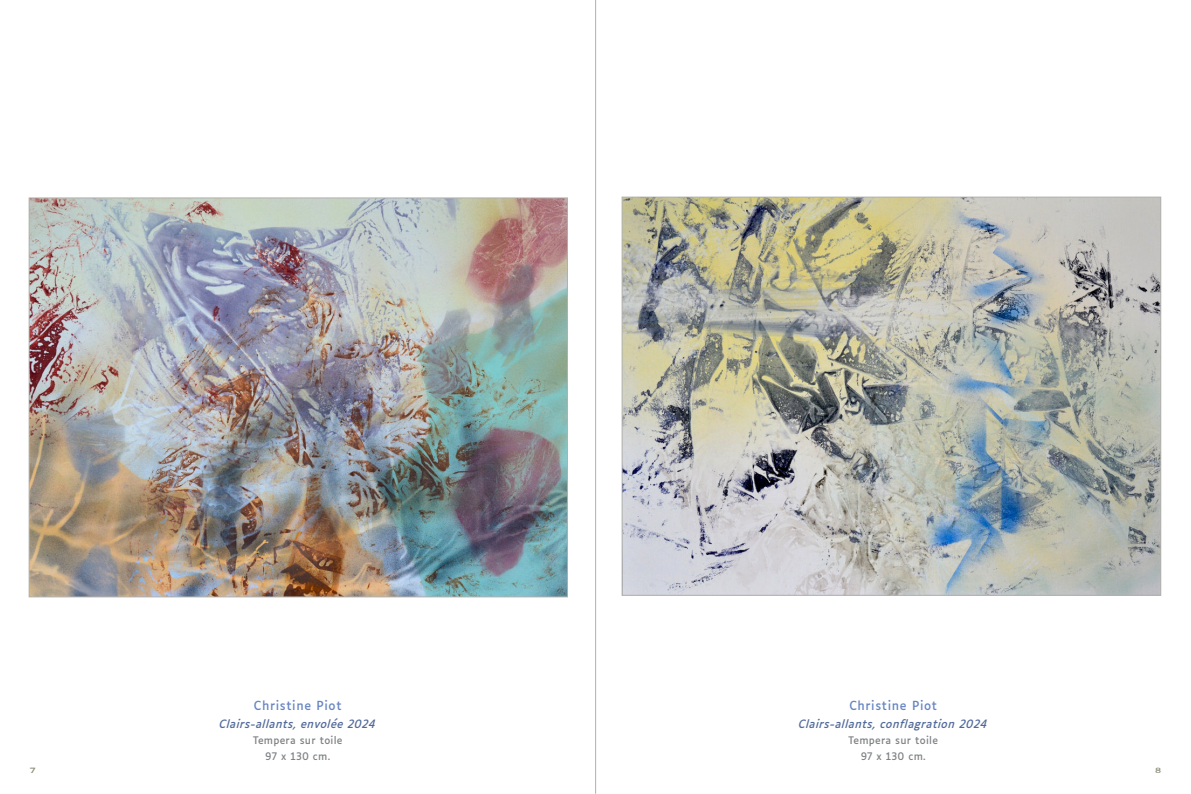
<style>
.page{position:relative;width:1191px;height:794px;background:#fff}
.page>*{position:absolute;margin:0;border:0;box-sizing:border-box;transform-origin:0 0}
.t1{font:12px "Luciole";letter-spacing:.05em;color:#6785c2}
.t2{font:italic 11px "Luciole";letter-spacing:.025em;color:#526a9b}
.t3{font:10px/16px "Luciole";letter-spacing:.025em;color:#7f8184;text-align:center}
.t4{font:10px "Copperplate";color:#8a8b79}
</style>
<div class="page">
<img style="left:31px;top:200px;width:534px;height:395px">
<img style="left:624px;top:199px;width:535px;height:394px">
<hr style="left:595px;top:0;width:1px;height:793px;background:#b1b1ad">
<p class="t1" style="left:254px;top:700px;width:89px">Christine Piot</p>
<p class="t2" style="left:220px;top:719px;width:158px">Clairs-allants, envolée 2024</p>
<p class="t3" style="left:253px;top:733px;width:91px">Tempera sur toile<br>97 x 130 cm.</p>
<p class="t1" style="left:849px;top:700px;width:89px">Christine Piot</p>
<p class="t2" style="left:799px;top:719px;width:190px">Clairs-allants, conflagration 2024</p>
<p class="t3" style="left:848px;top:733px;width:91px">Tempera sur toile<br>97 x 130 cm.</p>
<p class="t4" style="left:30px;top:765px;width:8px">7</p>
<p class="t4" style="left:1155px;top:765px;width:8px">8</p>
</div>
